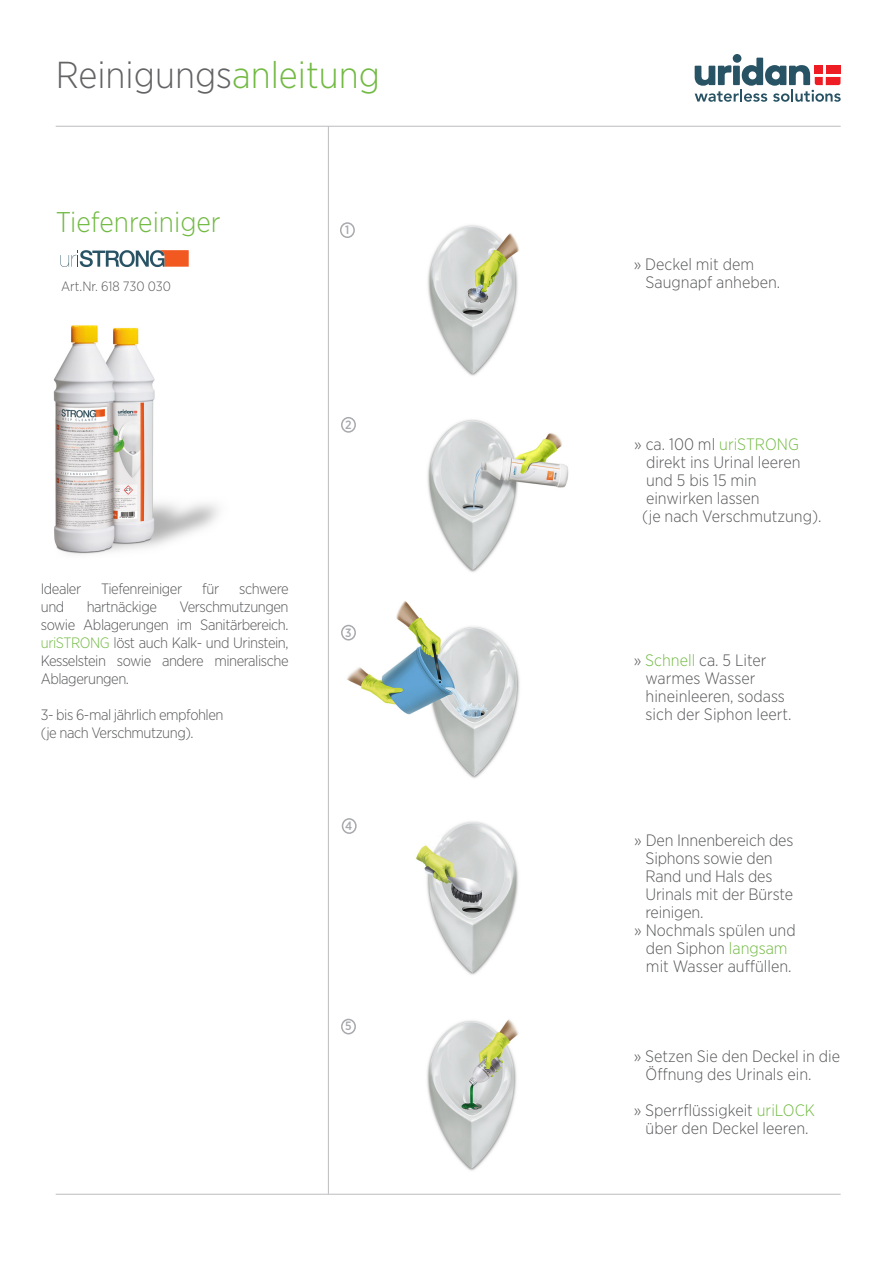
<style>
.page{position:relative;width:893px;height:1263px;background:#fff}
.page>*{position:absolute;margin:0;border:0;box-sizing:border-box;transform-origin:0 0}
.t1{font:300 37.5px "Gotham Narrow";color:#636366}
.t2{font:300 28.5px "Gotham Narrow";color:#72ba43}
.t3{font:300 16.5px "Gotham Narrow";color:#57585a}
.t4{font:300 15px "Gotham Narrow";letter-spacing:-.03em;color:#57585a}
.t5{font:300 13.5px "Gotham Narrow";color:#57585a}
.t6{font:500 12px "Gotham Narrow";color:#a8a9ad}
.s1{color:#72ba43}
.s2{color:#636366}
</style>
<div class="page">
<img style="left:341px;top:601px;width:179px;height:177px">
<hr style="left:56px;top:126px;width:785px;height:1px;background:#bcbdc0">
<hr style="left:56px;top:1194px;width:785px;height:1px;background:#bcbdc0">
<hr style="left:328px;top:126px;width:1px;height:1068px;background:#bcbdc0">
<img style="left:428px;top:225px;width:91px;height:151px">
<img style="left:427px;top:419px;width:142px;height:153px">
<svg style="left:60px;top:250px;width:129px;height:17px"></svg>
<img style="left:53px;top:325px;width:166px;height:230px">
<img style="left:416px;top:821px;width:102px;height:154px">
<img style="left:427px;top:1019px;width:92px;height:152px">
<div style="left:340px;top:222px;width:15px;height:16px;border:2px solid #a8a9ad;border-radius:50%"></div>
<div style="left:341px;top:417px;width:15px;height:16px;border:2px solid #a8a9ad;border-radius:50%"></div>
<div style="left:341px;top:625px;width:15px;height:15px;border:2px solid #a8a9ad;border-radius:50%"></div>
<div style="left:342px;top:818px;width:15px;height:16px;border:2px solid #a8a9ad;border-radius:50%"></div>
<div style="left:341px;top:1019px;width:15px;height:15px;border:2px solid #a8a9ad;border-radius:50%"></div>
<div style="left:733px;top:54px;width:8px;height:9px;background:#285364;border-radius:50%"></div>
<svg style="left:695px;top:58px;width:146px;height:44px"></svg>
<p class="t1" style="left:56px;top:52px;width:326px">Reinigungs<span class="s1">anleitung</span></p>
<p class="t2" style="left:56px;top:204px;width:167px">Tiefenreiniger</p>
<p class="t5" style="left:61px;top:277px;width:111px">Art.Nr. 618 730 030</p>
<p class="t6" style="left:345px;top:222px;width:6px">1</p>
<p class="t6" style="left:345px;top:417px;width:8px">2</p>
<p class="t4" style="left:41px;top:580px;width:42px">Idealer</p>
<p class="t4" style="left:101px;top:580px;width:83px">Tiefenreiniger</p>
<p class="t4" style="left:202px;top:580px;width:18px">für</p>
<p class="t4" style="left:239px;top:580px;width:51px">schwere</p>
<p class="t4" style="left:41px;top:598px;width:25px">und</p>
<p class="t4" style="left:87px;top:598px;width:72px">hartnäckige</p>
<p class="t4" style="left:179px;top:598px;width:111px">Verschmutzungen</p>
<p class="t4" style="left:41px;top:616px;width:249px">sowie Ablagerungen im Sanitärbereich.</p>
<p class="t4" style="left:41px;top:634px;width:249px"><span class="s1">uriSTRONG</span> <span class="s2">l</span>öst auch Kalk- und Urinstein,</p>
<p class="t4" style="left:41px;top:652px;width:249px">Kesselstein sowie andere mineralische</p>
<p class="t4" style="left:41px;top:670px;width:90px">Ablagerungen.</p>
<p class="t4" style="left:41px;top:706px;width:184px">3- bis 6-mal jährlich empfohlen</p>
<p class="t4" style="left:41px;top:724px;width:154px">(je nach Verschmutzung).</p>
<p class="t6" style="left:345px;top:625px;width:8px">3</p>
<p class="t6" style="left:345px;top:818px;width:9px">4</p>
<p class="t6" style="left:345px;top:1018px;width:8px">5</p>
<p class="t3" style="left:634px;top:254px;width:122px">» Deckel mit dem</p>
<p class="t3" style="left:646px;top:272px;width:136px">Saugnapf anheben.</p>
<p class="t3" style="left:634px;top:434px;width:166px">» ca. 100 ml <span class="s1">uriSTRONG</span></p>
<p class="t3" style="left:646px;top:452px;width:156px">direkt ins Urinal leeren</p>
<p class="t3" style="left:646px;top:470px;width:112px">und 5 bis 15 min</p>
<p class="t3" style="left:646px;top:488px;width:115px">einwirken lassen</p>
<p class="t3" style="left:642px;top:506px;width:181px">(je nach Verschmutzung).</p>
<p class="t3" style="left:634px;top:650px;width:134px">» <span class="s1">Schnell</span> ca. 5 Liter</p>
<p class="t3" style="left:646px;top:668px;width:111px">warmes Wasser</p>
<p class="t3" style="left:646px;top:686px;width:141px">hineinleeren, sodass</p>
<p class="t3" style="left:646px;top:704px;width:147px">sich der Siphon leert.</p>
<p class="t3" style="left:634px;top:830px;width:161px">» Den Innenbereich des</p>
<p class="t3" style="left:645px;top:848px;width:129px">Siphons sowie den</p>
<p class="t3" style="left:645px;top:866px;width:128px">Rand und Hals des</p>
<p class="t3" style="left:645px;top:884px;width:149px">Urinals mit der Bürste</p>
<p class="t3" style="left:645px;top:902px;width:60px">reinigen.</p>
<p class="t3" style="left:634px;top:920px;width:163px">» Nochmals spülen und</p>
<p class="t3" style="left:646px;top:938px;width:143px">den Siphon <span class="s1">langsam</span></p>
<p class="t3" style="left:646px;top:956px;width:147px">mit Wasser auffüllen.</p>
<p class="t3" style="left:634px;top:1046px;width:208px">» Setzen Sie den Deckel in die</p>
<p class="t3" style="left:646px;top:1064px;width:168px">Öffnung des Urinals ein.</p>
<p class="t3" style="left:634px;top:1100px;width:183px">» Sperrflüssigkeit <span class="s1">uriLOCK</span></p>
<p class="t3" style="left:646px;top:1118px;width:165px">über den Deckel leeren.</p>
</div>
